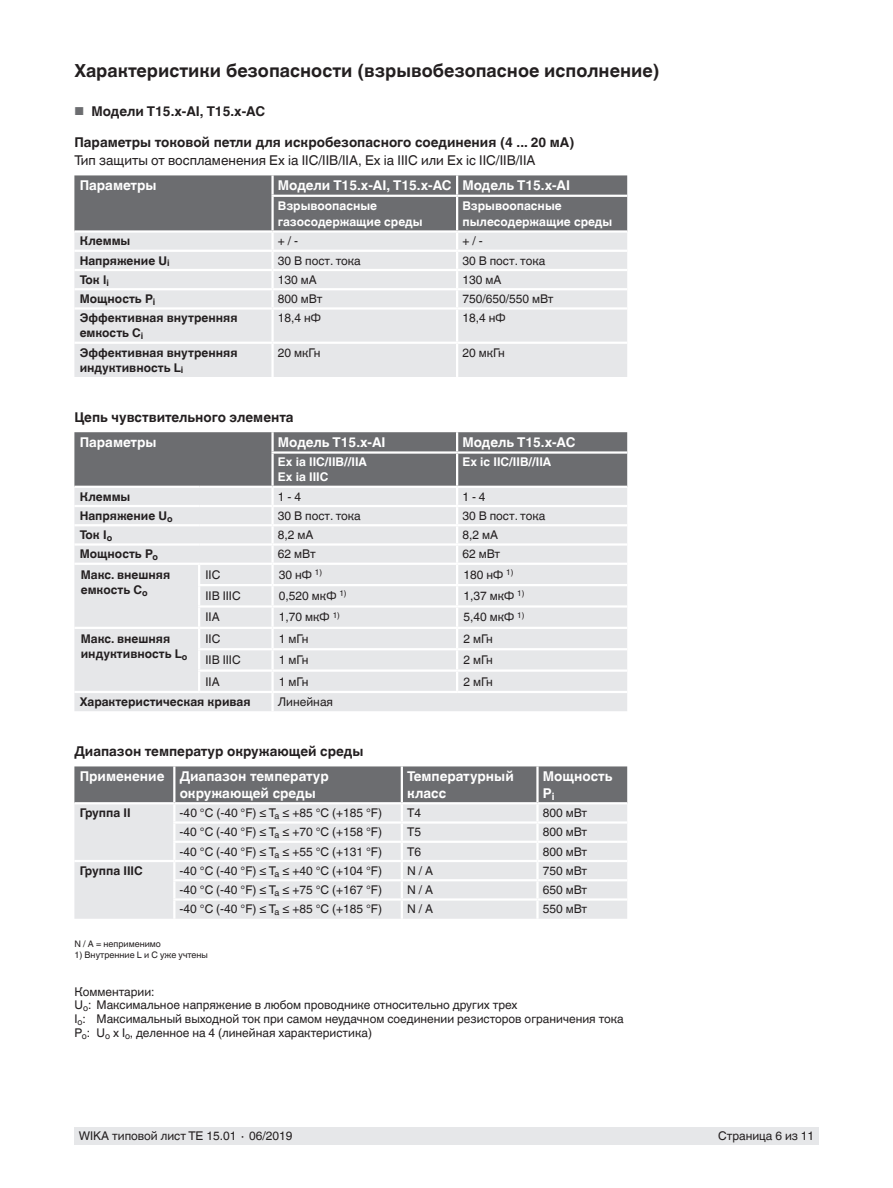
<style>
.page{position:relative;width:893px;height:1188px;background:#fff}
.page>*{position:absolute;margin:0;border:0;box-sizing:border-box;transform-origin:0 0}
.t1{font:700 18px "Helvetica World";color:#231f20}
.t2{font:700 13.5px/16.5px "Helvetica World";color:#fff}
.t3{font:700 13.5px "Helvetica World";color:#231f20}
.t4{font:13.5px "Helvetica World";color:#231f20}
.t5{font:12px/13.6px "Helvetica World";color:#231f20}
.t6{font:700 12px/15px "Helvetica World";color:#231f20}
.t7{font:700 12px/16.5px "Helvetica World";color:#fff}
.t8{font:9px "Helvetica World";color:#231f20}
.s1{font-weight:400;font-size:11.55px;color:#6c6d70}
</style>
<div class="page">
<div style="left:74px;top:1128px;width:745px;height:17px;background:#e6e7e9"></div>
<div style="left:74px;top:310px;width:553px;height:67px;background:#e6e7e9"></div>
<svg style="left:74px;top:175px;width:553px;height:132px;background:#b6b6b9"></svg>
<hr style="left:271px;top:310px;width:3px;height:32px;background:#fff">
<hr style="left:456px;top:310px;width:2px;height:32px;background:#fff">
<hr style="left:74px;top:342px;width:199px;height:2px;background:#fff">
<hr style="left:273px;top:342px;width:184px;height:2px;background:#fff">
<hr style="left:271px;top:344px;width:3px;height:33px;background:#fff">
<hr style="left:457px;top:342px;width:170px;height:2px;background:#fff">
<hr style="left:456px;top:344px;width:2px;height:33px;background:#fff">
<hr style="left:273px;top:230px;width:184px;height:3px;background:#fff">
<hr style="left:457px;top:230px;width:170px;height:3px;background:#fff">
<hr style="left:271px;top:175px;width:3px;height:20px;background:#fff">
<hr style="left:271px;top:197px;width:3px;height:33px;background:#fff">
<hr style="left:74px;top:230px;width:199px;height:3px;background:#fff">
<div style="left:74px;top:693px;width:553px;height:18px;background:#e6e7e9"></div>
<hr style="left:271px;top:693px;width:3px;height:18px;background:#fff">
<svg style="left:74px;top:432px;width:553px;height:259px;background:#cfd0d2"></svg>
<hr style="left:271px;top:672px;width:3px;height:19px;background:#fff">
<hr style="left:74px;top:627px;width:125px;height:2px;background:#fff">
<hr style="left:74px;top:486px;width:125px;height:2px;background:#fff">
<hr style="left:199px;top:486px;width:74px;height:2px;background:#fff">
<hr style="left:273px;top:486px;width:184px;height:2px;background:#fff">
<hr style="left:457px;top:486px;width:170px;height:2px;background:#fff">
<svg style="left:74px;top:766px;width:553px;height:153px;background:#cccccf"></svg>
<hr style="left:537px;top:898px;width:90px;height:3px;background:#fff">
<hr style="left:536px;top:901px;width:3px;height:18px;background:#fff">
<h1 class="t1" style="left:74px;top:60px;width:586px">Характеристики безопасности (взрывобезопасное исполнение)</h1>
<p class="t3" style="left:74px;top:103px;width:192px"><span class="s1">■</span> Модели T15.x-AI, T15.x-AC</p>
<p class="t3" style="left:74px;top:135px;width:502px">Параметры токовой петли для искробезопасного соединения (4 ... 20 мА)</p>
<p class="t4" style="left:74px;top:153px;width:463px">Тип защиты от воспламенения Ex ia IIC/IIB/IIA, Ex ia IIIC или Ex ic IIC/IIB/IIA</p>
<p class="t2" style="left:80px;top:178px;width:78px">Параметры</p>
<p class="t2" style="left:278px;top:178px;width:294px">Модели T15.x-AI, T15.x-AC Модель T15.x-AI</p>
<p class="t7" style="left:278px;top:197px;width:146px">Взрывоопасные газосодержащие среды</p>
<p class="t7" style="left:462px;top:197px;width:151px">Взрывоопасные пылесодержащие среды</p>
<p class="t6" style="left:80px;top:234px;width:52px">Клеммы</p>
<p class="t5" style="left:278px;top:234px;width:22px">+ / -</p>
<p class="t5" style="left:462px;top:234px;width:22px">+ / -</p>
<p class="t6" style="left:80px;top:253px;width:91px">Напряжение U<sub>i</sub></p>
<p class="t5" style="left:278px;top:254px;width:84px">30 В пост. тока</p>
<p class="t5" style="left:462px;top:254px;width:84px">30 В пост. тока</p>
<p class="t6" style="left:80px;top:272px;width:31px">Ток l<sub>i</sub></p>
<p class="t5" style="left:278px;top:273px;width:40px">130 мА</p>
<p class="t5" style="left:462px;top:273px;width:40px">130 мА</p>
<p class="t6" style="left:80px;top:292px;width:77px">Мощность P<sub>i</sub></p>
<p class="t5" style="left:278px;top:292px;width:46px">800 мВт</p>
<p class="t5" style="left:462px;top:292px;width:93px">750/650/550 мВт</p>
<p class="t6" style="left:80px;top:311px;width:159px">Эффективная внутренняя емкость C<sub>i</sub></p>
<p class="t5" style="left:278px;top:311px;width:45px">18,4 нФ</p>
<p class="t5" style="left:462px;top:311px;width:45px">18,4 нФ</p>
<p class="t6" style="left:80px;top:345px;width:159px">Эффективная внутренняя индуктивность L<sub>i</sub></p>
<p class="t5" style="left:278px;top:346px;width:44px">20 мкГн</p>
<p class="t5" style="left:462px;top:346px;width:44px">20 мкГн</p>
<p class="t3" style="left:74px;top:409px;width:221px">Цепь чувствительного элемента</p>
<p class="t2" style="left:80px;top:434px;width:78px">Параметры</p>
<p class="t2" style="left:278px;top:434px;width:109px">Модель T15.x-AI</p>
<p class="t2" style="left:462px;top:434px;width:115px">Модель T15.x-AC</p>
<p class="t7" style="left:278px;top:455px;width:91px;line-height:15px">Ex ia IIC/IIB//IIA<br>Ex ia IIIC</p>
<p class="t7" style="left:462px;top:454px;width:90px">Ex ic IIC/IIB//IIA</p>
<p class="t6" style="left:80px;top:489px;width:52px">Клеммы</p>
<p class="t5" style="left:278px;top:490px;width:25px">1 - 4</p>
<p class="t5" style="left:462px;top:490px;width:25px">1 - 4</p>
<p class="t6" style="left:80px;top:508px;width:94px">Напряжение U<sub>o</sub></p>
<p class="t5" style="left:278px;top:509px;width:84px">30 В пост. тока</p>
<p class="t5" style="left:462px;top:509px;width:84px">30 В пост. тока</p>
<p class="t6" style="left:80px;top:528px;width:34px">Ток I<sub>o</sub></p>
<p class="t5" style="left:278px;top:528px;width:37px">8,2 мА</p>
<p class="t5" style="left:462px;top:528px;width:37px">8,2 мА</p>
<p class="t6" style="left:80px;top:547px;width:80px">Мощность P<sub>o</sub></p>
<p class="t5" style="left:278px;top:547px;width:39px">62 мВт</p>
<p class="t5" style="left:462px;top:547px;width:39px">62 мВт</p>
<p class="t6" style="left:81px;top:567px;width:91px">Макс. внешняя емкость C<sub>o</sub></p>
<p class="t5" style="left:206px;top:568px;width:16px">IIC</p>
<p class="t5" style="left:279px;top:568px;width:45px">30 нФ <sup>1)</sup></p>
<p class="t5" style="left:463px;top:568px;width:51px">180 нФ <sup>1)</sup></p>
<p class="t5" style="left:206px;top:589px;width:37px">IIB IIIC</p>
<p class="t5" style="left:279px;top:589px;width:69px">0,520 мкФ <sup>1)</sup></p>
<p class="t5" style="left:463px;top:589px;width:62px">1,37 мкФ <sup>1)</sup></p>
<p class="t5" style="left:206px;top:611px;width:16px">IIA</p>
<p class="t5" style="left:279px;top:611px;width:62px">1,70 мкФ <sup>1)</sup></p>
<p class="t5" style="left:463px;top:611px;width:62px">5,40 мкФ <sup>1)</sup></p>
<p class="t6" style="left:81px;top:631px;width:108px">Макс. внешняя индуктивность L<sub>o</sub></p>
<p class="t5" style="left:206px;top:632px;width:16px">IIC</p>
<p class="t5" style="left:279px;top:632px;width:31px">1 мГн</p>
<p class="t5" style="left:463px;top:632px;width:31px">2 мГн</p>
<p class="t5" style="left:206px;top:653px;width:37px">IIB IIIC</p>
<p class="t5" style="left:279px;top:653px;width:31px">1 мГн</p>
<p class="t5" style="left:463px;top:653px;width:31px">2 мГн</p>
<p class="t5" style="left:206px;top:675px;width:16px">IIA</p>
<p class="t5" style="left:279px;top:675px;width:31px">1 мГн</p>
<p class="t5" style="left:463px;top:675px;width:31px">2 мГн</p>
<p class="t6" style="left:80px;top:694px;width:172px">Характеристическая кривая</p>
<p class="t5" style="left:278px;top:695px;width:57px">Линейная</p>
<p class="t3" style="left:74px;top:744px;width:290px">Диапазон температур окружающей среды</p>
<p class="t2" style="left:180px;top:769px;width:151px;text-indent:-100px">Применение Диапазон температур окружающей среды</p>
<p class="t2" style="left:407px;top:769px;width:108px">Температурный класс</p>
<p class="t2" style="left:543px;top:769px;width:71px">Мощность<br>P<sub>i</sub></p>
<p class="t6" style="left:80px;top:806px;width:52px">Группа II</p>
<p class="t5" style="left:180px;top:806px;width:204px">-40 °C (-40 °F) ≤ T<sub>a</sub> ≤ +85 °C (+185 °F)</p>
<p class="t5" style="left:407px;top:806px;width:15px">T4</p>
<p class="t5" style="left:543px;top:806px;width:46px">800 мВт</p>
<p class="t5" style="left:180px;top:826px;width:204px">-40 °C (-40 °F) ≤ T<sub>a</sub> ≤ +70 °C (+158 °F)</p>
<p class="t5" style="left:407px;top:825px;width:15px">T5</p>
<p class="t5" style="left:543px;top:825px;width:46px">800 мВт</p>
<p class="t5" style="left:180px;top:845px;width:204px">-40 °C (-40 °F) ≤ T<sub>a</sub> ≤ +55 °C (+131 °F)</p>
<p class="t5" style="left:407px;top:845px;width:15px">T6</p>
<p class="t5" style="left:543px;top:845px;width:46px">800 мВт</p>
<p class="t6" style="left:80px;top:863px;width:65px">Группа IIIC</p>
<p class="t5" style="left:180px;top:864px;width:204px">-40 °C (-40 °F) ≤ T<sub>a</sub> ≤ +40 °C (+104 °F)</p>
<p class="t5" style="left:407px;top:864px;width:27px">N / A</p>
<p class="t5" style="left:543px;top:864px;width:46px">750 мВт</p>
<p class="t5" style="left:180px;top:883px;width:204px">-40 °C (-40 °F) ≤ T<sub>a</sub> ≤ +75 °C (+167 °F)</p>
<p class="t5" style="left:407px;top:883px;width:27px">N / A</p>
<p class="t5" style="left:543px;top:883px;width:46px">650 мВт</p>
<p class="t5" style="left:180px;top:902px;width:204px">-40 °C (-40 °F) ≤ T<sub>a</sub> ≤ +85 °C (+185 °F)</p>
<p class="t5" style="left:407px;top:902px;width:27px">N / A</p>
<p class="t5" style="left:543px;top:902px;width:46px">550 мВт</p>
<p class="t8" style="left:74px;top:939px;width:88px">N / A = неприменимо</p>
<p class="t8" style="left:74px;top:949px;width:135px">1) Внутренние L и C уже учтены</p>
<p class="t5" style="left:74px;top:985px;width:551px">Комментарии:<br>U<sub>o</sub>: Максимальное напряжение в любом проводнике относительно других трех<br>I<sub>o</sub>: Максимальный выходной ток при самом неудачном соединении резисторов ограничения тока P<sub>o</sub>: U<sub>o</sub> x I<sub>o</sub>, деленное на 4 (линейная характеристика)</p>
<p class="t5" style="left:79px;top:1129px;width:215px">WIKA типовой лист TE 15.01 ∙ 06/2019</p>
<p class="t5" style="left:718px;top:1129px;width:98px">Страница 6 из 11</p>
</div>
